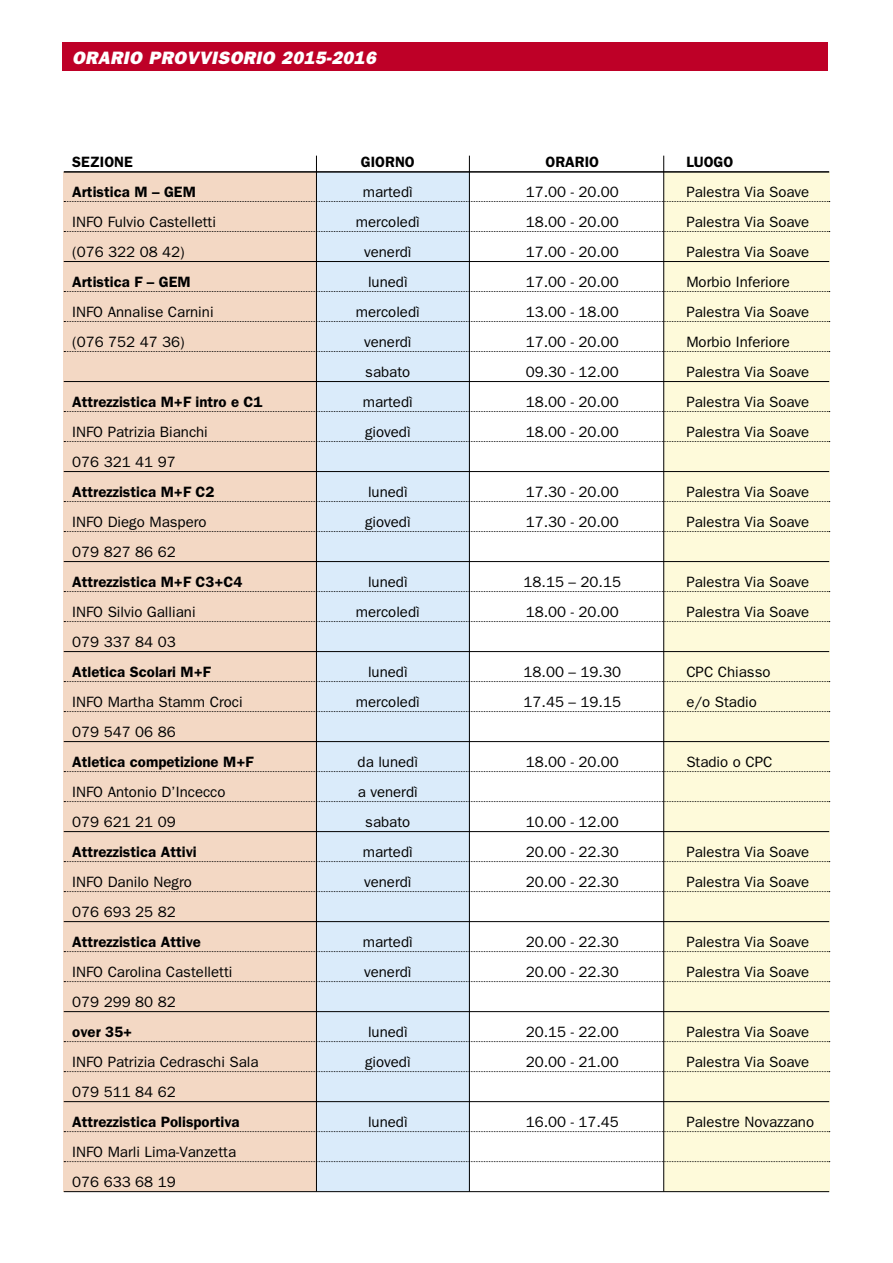
<style>
.page{position:relative;width:893px;height:1263px;background:#fff}
.page>*{position:absolute;margin:0;border:0;box-sizing:border-box;transform-origin:0 0}
.t1{font:italic 800 18px "Franklin Gothic";letter-spacing:.025em;color:#fff}
.t2{font:15px/30px "Franklin Gothic";color:#000}
.t3{font:600 15px "Franklin Gothic";color:#000}
</style>
<div class="page">
<div style="left:63px;top:43px;width:765px;height:28px;background:#be0027"></div>
<div style="left:664px;top:172px;width:165px;height:1019px;background:#fefada"></div>
<div style="left:64px;top:172px;width:252px;height:1019px;background:#f3d8c4"></div>
<div style="left:316px;top:172px;width:153px;height:1019px;background:#daebfa"></div>
<hr style="left:64px;top:171px;width:765px;height:2px;background:#000">
<svg style="left:64px;top:201px;width:766px;height:1px"></svg>
<svg style="left:64px;top:231px;width:766px;height:1px"></svg>
<hr style="left:64px;top:261px;width:765px;height:1px;background:#000">
<svg style="left:64px;top:291px;width:766px;height:1px"></svg>
<svg style="left:64px;top:321px;width:766px;height:1px"></svg>
<svg style="left:64px;top:351px;width:766px;height:1px"></svg>
<hr style="left:64px;top:381px;width:765px;height:1px;background:#000">
<svg style="left:64px;top:411px;width:766px;height:1px"></svg>
<svg style="left:64px;top:441px;width:766px;height:1px"></svg>
<hr style="left:64px;top:471px;width:765px;height:1px;background:#000">
<svg style="left:64px;top:501px;width:766px;height:1px"></svg>
<svg style="left:64px;top:531px;width:766px;height:1px"></svg>
<hr style="left:64px;top:561px;width:765px;height:1px;background:#000">
<svg style="left:64px;top:591px;width:766px;height:1px"></svg>
<svg style="left:64px;top:621px;width:766px;height:1px"></svg>
<hr style="left:64px;top:651px;width:765px;height:1px;background:#000">
<svg style="left:64px;top:681px;width:766px;height:1px"></svg>
<svg style="left:64px;top:711px;width:766px;height:1px"></svg>
<hr style="left:64px;top:741px;width:765px;height:1px;background:#000">
<svg style="left:64px;top:771px;width:766px;height:1px"></svg>
<svg style="left:64px;top:801px;width:766px;height:1px"></svg>
<hr style="left:64px;top:831px;width:765px;height:1px;background:#000">
<svg style="left:64px;top:861px;width:766px;height:1px"></svg>
<svg style="left:64px;top:891px;width:766px;height:1px"></svg>
<hr style="left:64px;top:921px;width:765px;height:1px;background:#000">
<svg style="left:64px;top:951px;width:766px;height:1px"></svg>
<svg style="left:64px;top:981px;width:766px;height:1px"></svg>
<hr style="left:64px;top:1011px;width:765px;height:1px;background:#000">
<svg style="left:64px;top:1041px;width:766px;height:1px"></svg>
<svg style="left:64px;top:1071px;width:766px;height:1px"></svg>
<hr style="left:64px;top:1101px;width:765px;height:1px;background:#000">
<svg style="left:64px;top:1131px;width:766px;height:1px"></svg>
<svg style="left:64px;top:1161px;width:766px;height:1px"></svg>
<hr style="left:64px;top:1191px;width:765px;height:1px;background:#000">
<hr style="left:316px;top:156px;width:1px;height:1035px;background:#000">
<hr style="left:469px;top:156px;width:1px;height:1035px;background:#000">
<hr style="left:663px;top:156px;width:1px;height:1035px;background:#000">
<p class="t1" style="left:72px;top:47px;width:305px">ORARIO PROVVISORIO 2015-2016</p>
<p class="t3" style="left:72px;top:153px;width:62px">SEZIONE</p>
<p class="t3" style="left:361px;top:153px;width:56px">GIORNO</p>
<p class="t3" style="left:545px;top:153px;width:55px">ORARIO</p>
<p class="t3" style="left:686px;top:153px;width:49px">LUOGO</p>
<p class="t3" style="left:72px;top:183px;width:125px">Artistica M – GEM</p>
<p class="t2" style="left:363px;top:177px;width:51px">martedì</p>
<p class="t2" style="left:526px;top:177px;width:95px">17.00 - 20.00</p>
<p class="t2" style="left:686px;top:177px;width:124px">Palestra Via Soave</p>
<p class="t2" style="left:72px;top:207px;width:145px">INFO Fulvio Castelletti</p>
<p class="t2" style="left:356px;top:207px;width:65px">mercoledì</p>
<p class="t2" style="left:526px;top:207px;width:95px">18.00 - 20.00</p>
<p class="t2" style="left:686px;top:207px;width:124px">Palestra Via Soave</p>
<p class="t2" style="left:72px;top:237px;width:114px">(076 322 08 42)</p>
<p class="t2" style="left:364px;top:237px;width:49px">venerdì</p>
<p class="t2" style="left:526px;top:237px;width:95px">17.00 - 20.00</p>
<p class="t2" style="left:686px;top:237px;width:124px">Palestra Via Soave</p>
<p class="t3" style="left:72px;top:273px;width:120px">Artistica F – GEM</p>
<p class="t2" style="left:368px;top:267px;width:41px">lunedì</p>
<p class="t2" style="left:526px;top:267px;width:95px">17.00 - 20.00</p>
<p class="t2" style="left:686px;top:267px;width:105px">Morbio Inferiore</p>
<p class="t2" style="left:72px;top:297px;width:143px">INFO Annalise Carnini</p>
<p class="t2" style="left:356px;top:297px;width:65px">mercoledì</p>
<p class="t2" style="left:526px;top:297px;width:95px">13.00 - 18.00</p>
<p class="t2" style="left:686px;top:297px;width:124px">Palestra Via Soave</p>
<p class="t2" style="left:72px;top:327px;width:114px">(076 752 47 36)</p>
<p class="t2" style="left:364px;top:327px;width:49px">venerdì</p>
<p class="t2" style="left:526px;top:327px;width:95px">17.00 - 20.00</p>
<p class="t2" style="left:686px;top:327px;width:105px">Morbio Inferiore</p>
<p class="t2" style="left:365px;top:357px;width:46px">sabato</p>
<p class="t2" style="left:526px;top:357px;width:95px">09.30 - 12.00</p>
<p class="t2" style="left:686px;top:357px;width:124px">Palestra Via Soave</p>
<p class="t3" style="left:72px;top:393px;width:192px">Attrezzistica M+F intro e C1</p>
<p class="t2" style="left:363px;top:387px;width:51px">martedì</p>
<p class="t2" style="left:526px;top:387px;width:95px">18.00 - 20.00</p>
<p class="t2" style="left:686px;top:387px;width:124px">Palestra Via Soave</p>
<p class="t2" style="left:72px;top:417px;width:137px">INFO Patrizia Bianchi</p>
<p class="t2" style="left:365px;top:417px;width:47px">giovedì</p>
<p class="t2" style="left:526px;top:417px;width:95px">18.00 - 20.00</p>
<p class="t2" style="left:686px;top:417px;width:124px">Palestra Via Soave</p>
<p class="t2" style="left:72px;top:447px;width:105px">076 321 41 97</p>
<p class="t3" style="left:72px;top:483px;width:144px">Attrezzistica M+F C2</p>
<p class="t2" style="left:368px;top:477px;width:41px">lunedì</p>
<p class="t2" style="left:526px;top:477px;width:95px">17.30 - 20.00</p>
<p class="t2" style="left:686px;top:477px;width:124px">Palestra Via Soave</p>
<p class="t2" style="left:72px;top:507px;width:136px">INFO Diego Maspero</p>
<p class="t2" style="left:365px;top:507px;width:47px">giovedì</p>
<p class="t2" style="left:526px;top:507px;width:95px">17.30 - 20.00</p>
<p class="t2" style="left:686px;top:507px;width:124px">Palestra Via Soave</p>
<p class="t2" style="left:72px;top:537px;width:105px">079 827 86 62</p>
<p class="t3" style="left:72px;top:573px;width:172px">Attrezzistica M+F C3+C4</p>
<p class="t2" style="left:368px;top:567px;width:41px">lunedì</p>
<p class="t2" style="left:524px;top:567px;width:99px">18.15 – 20.15</p>
<p class="t2" style="left:686px;top:567px;width:124px">Palestra Via Soave</p>
<p class="t2" style="left:72px;top:597px;width:125px">INFO Silvio Galliani</p>
<p class="t2" style="left:356px;top:597px;width:65px">mercoledì</p>
<p class="t2" style="left:526px;top:597px;width:95px">18.00 - 20.00</p>
<p class="t2" style="left:686px;top:597px;width:124px">Palestra Via Soave</p>
<p class="t2" style="left:72px;top:627px;width:105px">079 337 84 03</p>
<p class="t3" style="left:72px;top:663px;width:140px">Atletica Scolari M+F</p>
<p class="t2" style="left:368px;top:657px;width:41px">lunedì</p>
<p class="t2" style="left:524px;top:657px;width:99px">18.00 – 19.30</p>
<p class="t2" style="left:686px;top:657px;width:86px">CPC Chiasso</p>
<p class="t2" style="left:72px;top:687px;width:172px">INFO Martha Stamm Croci</p>
<p class="t2" style="left:356px;top:687px;width:65px">mercoledì</p>
<p class="t2" style="left:524px;top:687px;width:99px">17.45 – 19.15</p>
<p class="t2" style="left:686px;top:687px;width:72px">e/o Stadio</p>
<p class="t2" style="left:72px;top:717px;width:105px">079 547 06 86</p>
<p class="t3" style="left:72px;top:753px;width:183px">Atletica competizione M+F</p>
<p class="t2" style="left:358px;top:747px;width:62px">da lunedì</p>
<p class="t2" style="left:526px;top:747px;width:95px">18.00 - 20.00</p>
<p class="t2" style="left:686px;top:747px;width:88px">Stadio o CPC</p>
<p class="t2" style="left:72px;top:777px;width:155px">INFO Antonio D’Incecco</p>
<p class="t2" style="left:358px;top:777px;width:62px">a venerdì</p>
<p class="t2" style="left:72px;top:807px;width:105px">079 621 21 09</p>
<p class="t2" style="left:365px;top:807px;width:46px">sabato</p>
<p class="t2" style="left:526px;top:807px;width:95px">10.00 - 12.00</p>
<p class="t3" style="left:72px;top:843px;width:126px">Attrezzistica Attivi</p>
<p class="t2" style="left:363px;top:837px;width:51px">martedì</p>
<p class="t2" style="left:526px;top:837px;width:95px">20.00 - 22.30</p>
<p class="t2" style="left:686px;top:837px;width:124px">Palestra Via Soave</p>
<p class="t2" style="left:72px;top:867px;width:121px">INFO Danilo Negro</p>
<p class="t2" style="left:364px;top:867px;width:49px">venerdì</p>
<p class="t2" style="left:526px;top:867px;width:95px">20.00 - 22.30</p>
<p class="t2" style="left:686px;top:867px;width:124px">Palestra Via Soave</p>
<p class="t2" style="left:72px;top:897px;width:105px">076 693 25 82</p>
<p class="t3" style="left:72px;top:933px;width:130px">Attrezzistica Attive</p>
<p class="t2" style="left:363px;top:927px;width:51px">martedì</p>
<p class="t2" style="left:526px;top:927px;width:95px">20.00 - 22.30</p>
<p class="t2" style="left:686px;top:927px;width:124px">Palestra Via Soave</p>
<p class="t2" style="left:72px;top:957px;width:162px">INFO Carolina Castelletti</p>
<p class="t2" style="left:364px;top:957px;width:49px">venerdì</p>
<p class="t2" style="left:526px;top:957px;width:95px">20.00 - 22.30</p>
<p class="t2" style="left:686px;top:957px;width:124px">Palestra Via Soave</p>
<p class="t2" style="left:72px;top:987px;width:105px">079 299 80 82</p>
<p class="t3" style="left:72px;top:1023px;width:61px">over 35+</p>
<p class="t2" style="left:368px;top:1017px;width:41px">lunedì</p>
<p class="t2" style="left:526px;top:1017px;width:95px">20.15 - 22.00</p>
<p class="t2" style="left:686px;top:1017px;width:124px">Palestra Via Soave</p>
<p class="t2" style="left:72px;top:1047px;width:188px">INFO Patrizia Cedraschi Sala</p>
<p class="t2" style="left:365px;top:1047px;width:47px">giovedì</p>
<p class="t2" style="left:526px;top:1047px;width:95px">20.00 - 21.00</p>
<p class="t2" style="left:686px;top:1047px;width:124px">Palestra Via Soave</p>
<p class="t2" style="left:72px;top:1077px;width:105px">079 511 84 62</p>
<p class="t3" style="left:72px;top:1113px;width:169px">Attrezzistica Polisportiva</p>
<p class="t2" style="left:368px;top:1107px;width:41px">lunedì</p>
<p class="t2" style="left:526px;top:1107px;width:95px">16.00 - 17.45</p>
<p class="t2" style="left:686px;top:1107px;width:129px">Palestre Novazzano</p>
<p class="t2" style="left:72px;top:1137px;width:165px">INFO Marli Lima-Vanzetta<br>076 633 68 19</p>
</div>
